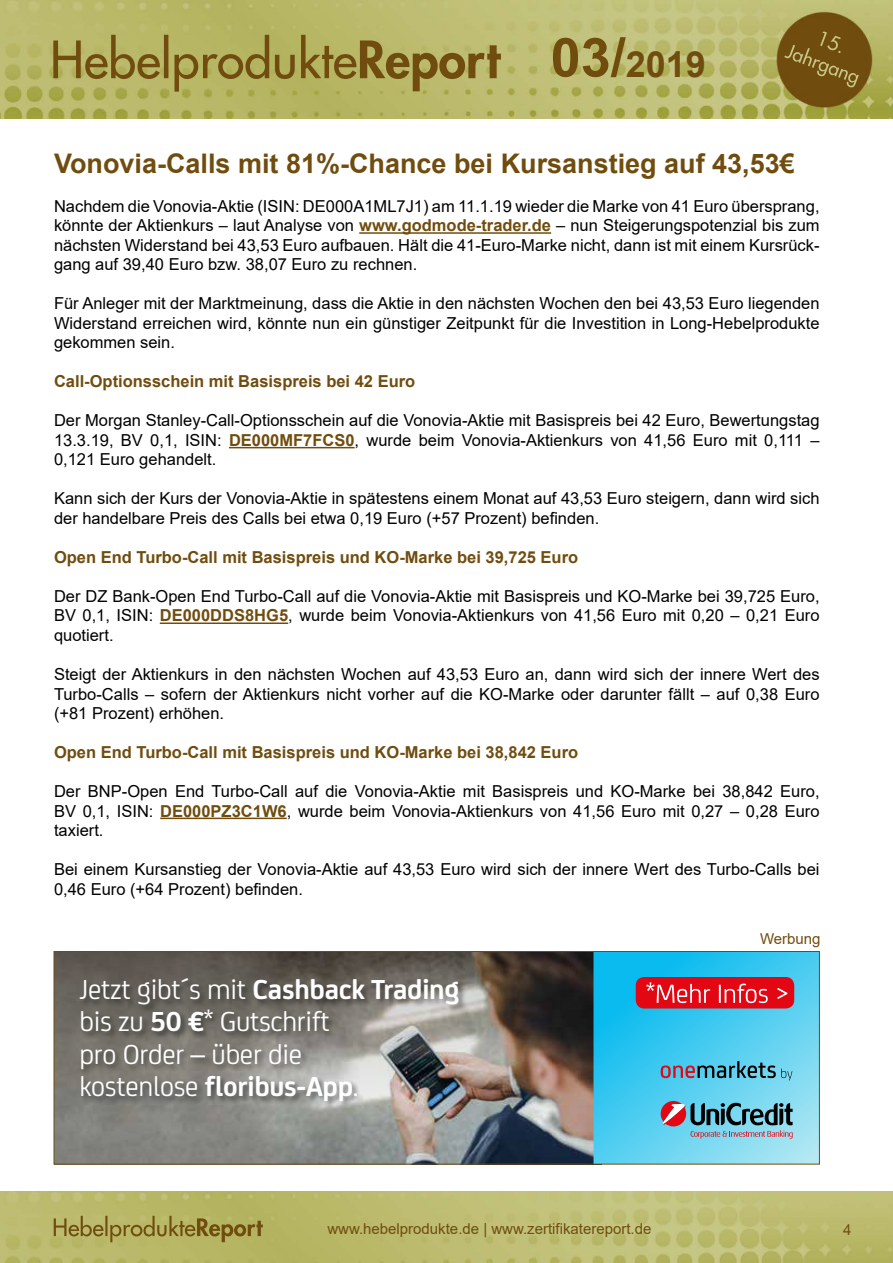
<style>
.page{position:relative;width:893px;height:1263px;background:#fff}
.page>*{position:absolute;margin:0;border:0;box-sizing:border-box;transform-origin:0 0}
.t1{font:700 36px "Arial";color:#704d0f}
.t2{font:29.4px/32.2px "Uni Credit";letter-spacing:-.01em;color:#fff}
.t3{font:700 27px "Arial";color:#704d0f}
.t4{font:16.5px/19.5px "Arial";color:#000;text-align:justify}
.t5{font:700 16.5px "Arial";color:#704d0f}
.t6{font:15px "Arial";color:#704d0f}
.s1{font-size:54px}
.s2{font-weight:700;color:#704d0f}
.s3{font-weight:700}
</style>
<div class="page">
<img style="left:0;top:1192px;width:893px;height:71px">
<img style="left:0;top:0;width:893px;height:119px">
<hr style="left:359px;top:232px;width:192px;height:2px;background:#704d0f">
<hr style="left:229px;top:447px;width:126px;height:1px;background:#704d0f">
<hr style="left:160px;top:622px;width:128px;height:2px;background:#704d0f">
<hr style="left:160px;top:818px;width:127px;height:1px;background:#704d0f">
<svg style="left:56px;top:953px;width:537px;height:209px;background:#706c67"></svg>
<svg style="left:593px;top:953px;width:225px;height:209px;background:#4bcbef"></svg>
<div style="left:79px;top:977px;width:388px;height:132px;background:#000;opacity:.49"></div>
<svg style="left:661px;top:1061px;width:131px;height:19px;background:#569ab2"></svg>
<svg style="left:661px;top:1101px;width:132px;height:38px;background:#7094a6"></svg>
<div style="left:636px;top:977px;width:158px;height:31px;background:#e30613;border-radius:9px"></div>
<svg style="left:646px;top:982px;width:141px;height:21px"></svg>
<div style="left:54px;top:951px;width:766px;height:213px;border:1px solid #704d0f"></div>
<h1 class="t1" style="left:551px;top:39px;width:157px"><span class="s1">03/</span>2019</h1>
<h3 class="t3" style="left:54px;top:144px;width:742px">Vonovia-Calls mit 81%-Chance bei Kursanstieg auf 43,53€</h3>
<p class="t4" style="left:54px;top:196px;width:767px">Nachdem die Vonovia-Aktie (ISIN: DE000A1ML7J1) am 11.1.19 wieder die Marke von 41 Euro übersprang, könnte der Aktienkurs – laut Analyse von <span class="s2">www.godmode-trader.de</span> – nun Steigerungspotenzial bis zum nächsten Widerstand bei 43,53 Euro aufbauen. Hält die 41-Euro-Marke nicht, dann ist mit einem Kursrück&shy;gang auf 39,40 Euro bzw. 38,07 Euro zu rechnen.</p>
<p class="t4" style="left:54px;top:294px;width:767px">Für Anleger mit der Marktmeinung, dass die Aktie in den nächsten Wochen den bei 43,53 Euro liegenden Widerstand erreichen wird, könnte nun ein günstiger Zeitpunkt für die Investition in Long-Hebelprodukte gekommen sein.</p>
<p class="t5" style="left:54px;top:370px;width:363px">Call-Optionsschein mit Basispreis bei 42 Euro</p>
<p class="t4" style="left:54px;top:411px;width:767px">Der Morgan Stanley-Call-Optionsschein auf die Vonovia-Aktie mit Basispreis bei 42 Euro, Bewertungstag 13.3.19, BV 0,1, ISIN: <span class="s2">DE000MF7FCS0</span>, wurde beim Vonovia-Aktienkurs von 41,56 Euro mit 0,111 – 0,121 Euro gehandelt.</p>
<p class="t4" style="left:54px;top:489px;width:767px">Kann sich der Kurs der Vonovia-Aktie in spätestens einem Monat auf 43,53 Euro steigern, dann wird sich der handelbare Preis des Calls bei etwa 0,19 Euro (+57 Prozent) befinden.</p>
<p class="t5" style="left:54px;top:545px;width:526px">Open End Turbo-Call mit Basispreis und KO-Marke bei 39,725 Euro</p>
<p class="t4" style="left:54px;top:586px;width:767px">Der DZ Bank-Open End Turbo-Call auf die Vonovia-Aktie mit Basispreis und KO-Marke bei 39,725 Euro, BV 0,1, ISIN: <span class="s2">DE000DDS8HG5</span>, wurde beim Vonovia-Aktienkurs von 41,56 Euro mit 0,20 – 0,21 Euro quotiert.</p>
<p class="t4" style="left:54px;top:664px;width:767px">Steigt der Aktienkurs in den nächsten Wochen auf 43,53 Euro an, dann wird sich der innere Wert des Turbo-Calls – sofern der Aktienkurs nicht vorher auf die KO-Marke oder darunter fällt – auf 0,38 Euro (+81 Prozent) erhöhen.</p>
<p class="t5" style="left:54px;top:741px;width:526px">Open End Turbo-Call mit Basispreis und KO-Marke bei 38,842 Euro</p>
<p class="t4" style="left:54px;top:781px;width:767px">Der BNP-Open End Turbo-Call auf die Vonovia-Aktie mit Basispreis und KO-Marke bei 38,842 Euro, BV 0,1, ISIN: <span class="s2">DE000PZ3C1W6</span>, wurde beim Vonovia-Aktienkurs von 41,56 Euro mit 0,27 – 0,28 Euro taxiert.</p>
<p class="t4" style="left:54px;top:859px;width:767px">Bei einem Kursanstieg der Vonovia-Aktie auf 43,53 Euro wird sich der innere Wert des Turbo-Calls bei<br>0,46 Euro (+64 Prozent) befinden.</p>
<h2 class="t2" style="left:80px;top:971px;width:381px">Jetzt gibt´s mit <span class="s3">Cashback Trading </span>bis zu <span class="s3">50 €</span>* Gutschrift<br>pro Order – über die<br>kostenlose <span class="s3">floribus-App</span>.</h2>
<p class="t6" style="left:760px;top:929px;width:62px">Werbung</p>
<p class="t6" style="left:327px;top:1218px;width:326px">www.hebelprodukte.de | www.zertifikatereport.de</p>
<p class="t6" style="left:843px;top:1219px;width:10px">4</p>
</div>
